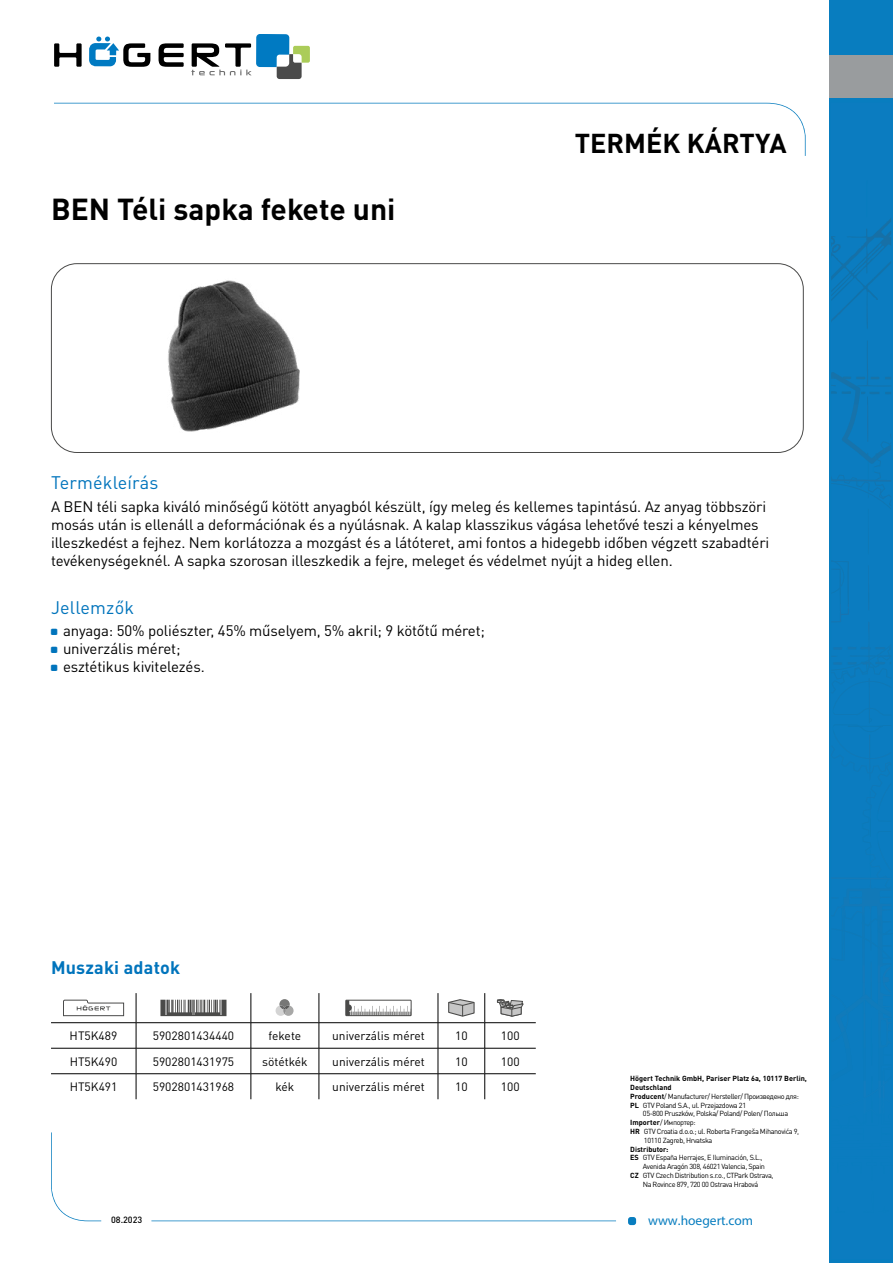
<style>
.page{position:relative;width:893px;height:1263px;background:#fff}
.page>*{position:absolute;margin:0;border:0;box-sizing:border-box;transform-origin:0 0}
.t1{font:700 30px "DIN Pro";color:#000}
.t2{font:700 27px "DIN Pro";color:#000}
.t3{font:18px "DIN Pro";letter-spacing:.01em;color:#0074bc}
.t4{font:700 18px "DIN Pro";letter-spacing:.01em;color:#0074bc}
.t5{font:15px/18px "DIN Pro";letter-spacing:-.01em;color:#000}
.t6{font:13.5px "Myriad Pro";color:#087dbf}
.t7{font:12px "DIN Pro";color:#000}
.t8{font:500 9px "DIN Pro";color:#000}
.t9{font:7.35px "DIN Pro";letter-spacing:-.05em;color:#000}
.t10{font:700 7.35px "DIN Pro";color:#000}
.s1{font-weight:700}
</style>
<div class="page">
<svg style="left:54px;top:43px;width:28px;height:24px"></svg>
<svg style="left:159px;top:43px;width:25px;height:24px"></svg>
<svg style="left:89px;top:37px;width:61px;height:30px"></svg>
<svg style="left:191px;top:34px;width:119px;height:45px"></svg>
<svg style="left:54px;top:103px;width:752px;height:53px"></svg>
<div style="left:628px;top:1217px;width:8px;height:8px;background:#087dbf;border-radius:3px"></div>
<svg style="left:51px;top:1132px;width:565px;height:89px"></svg>
<div style="left:830px;top:0;width:63px;height:1263px;background:#087dbf"></div>
<img style="left:831px;top:273px;width:50px;height:56px">
<img style="left:867px;top:222px;width:24px;height:44px">
<img style="left:831px;top:222px;width:56px;height:42px">
<svg style="left:831px;top:341px;width:60px;height:565px"></svg>
<img style="left:863px;top:906px;width:28px;height:76px">
<img style="left:831px;top:877px;width:60px;height:2px">
<img style="left:848px;top:647px;width:43px;height:3px">
<div style="left:830px;top:56px;width:63px;height:42px;background:#999c9e"></div>
<div style="left:51px;top:263px;width:753px;height:190px;border:1px solid #4a4a49;border-radius:26px"></div>
<hr style="left:51px;top:1022px;width:85px;height:1px;background:#000">
<hr style="left:136px;top:1022px;width:115px;height:1px;background:#000">
<hr style="left:251px;top:1022px;width:68px;height:1px;background:#000">
<hr style="left:319px;top:1022px;width:119px;height:1px;background:#000">
<hr style="left:51px;top:1048px;width:85px;height:1px;background:#000">
<hr style="left:136px;top:1048px;width:115px;height:1px;background:#000">
<hr style="left:251px;top:1048px;width:68px;height:1px;background:#000">
<hr style="left:319px;top:1048px;width:119px;height:1px;background:#000">
<hr style="left:438px;top:1048px;width:47px;height:1px;background:#000">
<hr style="left:485px;top:1048px;width:51px;height:1px;background:#000">
<hr style="left:51px;top:1073px;width:85px;height:1px;background:#000">
<hr style="left:136px;top:1073px;width:115px;height:1px;background:#000">
<svg style="left:136px;top:993px;width:1px;height:106px"></svg>
<hr style="left:251px;top:1073px;width:68px;height:1px;background:#000">
<svg style="left:251px;top:993px;width:1px;height:106px"></svg>
<hr style="left:319px;top:1073px;width:119px;height:1px;background:#000">
<svg style="left:319px;top:993px;width:1px;height:106px"></svg>
<hr style="left:438px;top:1073px;width:47px;height:1px;background:#000">
<svg style="left:438px;top:993px;width:1px;height:106px"></svg>
<hr style="left:485px;top:1073px;width:51px;height:1px;background:#000">
<svg style="left:484px;top:993px;width:1px;height:106px"></svg>
<hr style="left:438px;top:1022px;width:47px;height:1px;background:#000">
<hr style="left:485px;top:1022px;width:51px;height:1px;background:#000">
<svg style="left:63px;top:1000px;width:61px;height:16px"></svg>
<svg style="left:160px;top:1000px;width:66px;height:16px"></svg>
<svg style="left:276px;top:999px;width:18px;height:17px"></svg>
<svg style="left:347px;top:1002px;width:63px;height:12px"></svg>
<div style="left:345px;top:1000px;width:67px;height:16px;border:1px solid #4a4a49"></div>
<svg style="left:448px;top:999px;width:27px;height:18px"></svg>
<svg style="left:497px;top:999px;width:26px;height:17px"></svg>
<img style="left:168px;top:280px;width:132px;height:152px">
<h1 class="t1" style="left:51px;top:184px;width:346px">BEN Téli sapka fekete uni</h1>
<h2 class="t2" style="left:575px;top:121px;width:213px">TERMÉK KÁRTYA</h2>
<p class="t3" style="left:51px;top:471px;width:109px">Termékleírás</p>
<p class="t5" style="left:51px;top:497px;width:720px">A BEN téli sapka kiváló minőségű kötött anyagból készült, így meleg és kellemes tapintású. Az anyag többszöri mosás után is ellenáll a deformációnak és a nyúlásnak. A kalap klasszikus vágása lehetővé teszi a kényelmes illeszkedést a fejhez. Nem korlátozza a mozgást és a látóteret, ami fontos a hidegebb időben végzett szabadtéri tevékenységeknél. A sapka szorosan illeszkedik a fejre, meleget és védelmet nyújt a hideg ellen.</p>
<p class="t3" style="left:51px;top:595px;width:85px">Jellemzők</p>
<p class="t5" style="left:63px;top:621px;width:423px">anyaga: 50% poliészter, 45% műselyem, 5% akril; 9 kötőtű méret; univerzális méret;<br>esztétikus kivitelezés.</p>
<p class="t4" style="left:51px;top:953px;width:131px">Muszaki adatok</p>
<p class="t7" style="left:70px;top:1027px;width:49px">HT5K489</p>
<p class="t7" style="left:153px;top:1027px;width:83px">5902801434440</p>
<p class="t7" style="left:269px;top:1027px;width:34px">fekete</p>
<p class="t7" style="left:332px;top:1027px;width:94px">univerzális méret</p>
<p class="t7" style="left:455px;top:1027px;width:14px">10</p>
<p class="t7" style="left:501px;top:1027px;width:20px">100</p>
<p class="t7" style="left:70px;top:1053px;width:49px">HT5K490</p>
<p class="t7" style="left:153px;top:1053px;width:83px">5902801431975</p>
<p class="t7" style="left:262px;top:1053px;width:47px">sötétkék</p>
<p class="t7" style="left:332px;top:1053px;width:94px">univerzális méret</p>
<p class="t7" style="left:455px;top:1053px;width:14px">10</p>
<p class="t7" style="left:501px;top:1053px;width:20px">100</p>
<p class="t7" style="left:70px;top:1078px;width:49px">HT5K491</p>
<p class="t7" style="left:153px;top:1078px;width:83px">5902801431968</p>
<p class="t7" style="left:275px;top:1078px;width:20px">kék</p>
<p class="t7" style="left:332px;top:1078px;width:94px">univerzális méret</p>
<p class="t7" style="left:455px;top:1078px;width:14px">10</p>
<p class="t7" style="left:501px;top:1078px;width:20px">100</p>
<p class="t10" style="left:630px;top:1072px;width:178px">Högert Technik GmbH, Pariser Platz 6a, 10117 Berlin,</p>
<p class="t10" style="left:630px;top:1081px;width:43px">Deutschland</p>
<p class="t9" style="left:630px;top:1091px;width:170px"><span class="s1">Producent</span>/ Manufacturer/ Hersteller/ Произведено для:</p>
<p class="t9" style="left:630px;top:1100px;width:117px"><span class="s1">PL</span> GTV Poland S.A., ul. Przejazdowa 21</p>
<p class="t9" style="left:643px;top:1109px;width:147px">05-800 Pruszków, Polska/ Poland/ Polen/ Польша</p>
<p class="t9" style="left:630px;top:1117px;width:67px"><span class="s1">Importer</span>/ Импортер:</p>
<p class="t9" style="left:630px;top:1126px;width:171px"><span class="s1">HR</span> GTV Croatia d.o.o.; ul. Roberta Frangeša Mihanovića 9,</p>
<p class="t9" style="left:644px;top:1135px;width:70px">10110 Zagreb, Hrvatska</p>
<p class="t10" style="left:630px;top:1143px;width:40px">Distributor:</p>
<p class="t9" style="left:630px;top:1153px;width:134px"><span class="s1">ES</span> GTV España Herrajes, E Iluminación, S.L.,</p>
<p class="t9" style="left:643px;top:1161px;width:124px">Avenida Aragón 308, 46021 Valencia, Spain</p>
<p class="t9" style="left:630px;top:1170px;width:145px"><span class="s1">CZ</span> GTV Czech Distribution s.r.o., CTPark Ostrava,</p>
<p class="t9" style="left:643px;top:1179px;width:117px">Na Rovince 879, 720 00 Ostrava Hrabová</p>
<p class="t8" style="left:111px;top:1213px;width:33px">08.2023</p>
<p class="t6" style="left:648px;top:1212px;width:107px">www.hoegert.com</p>
</div>
